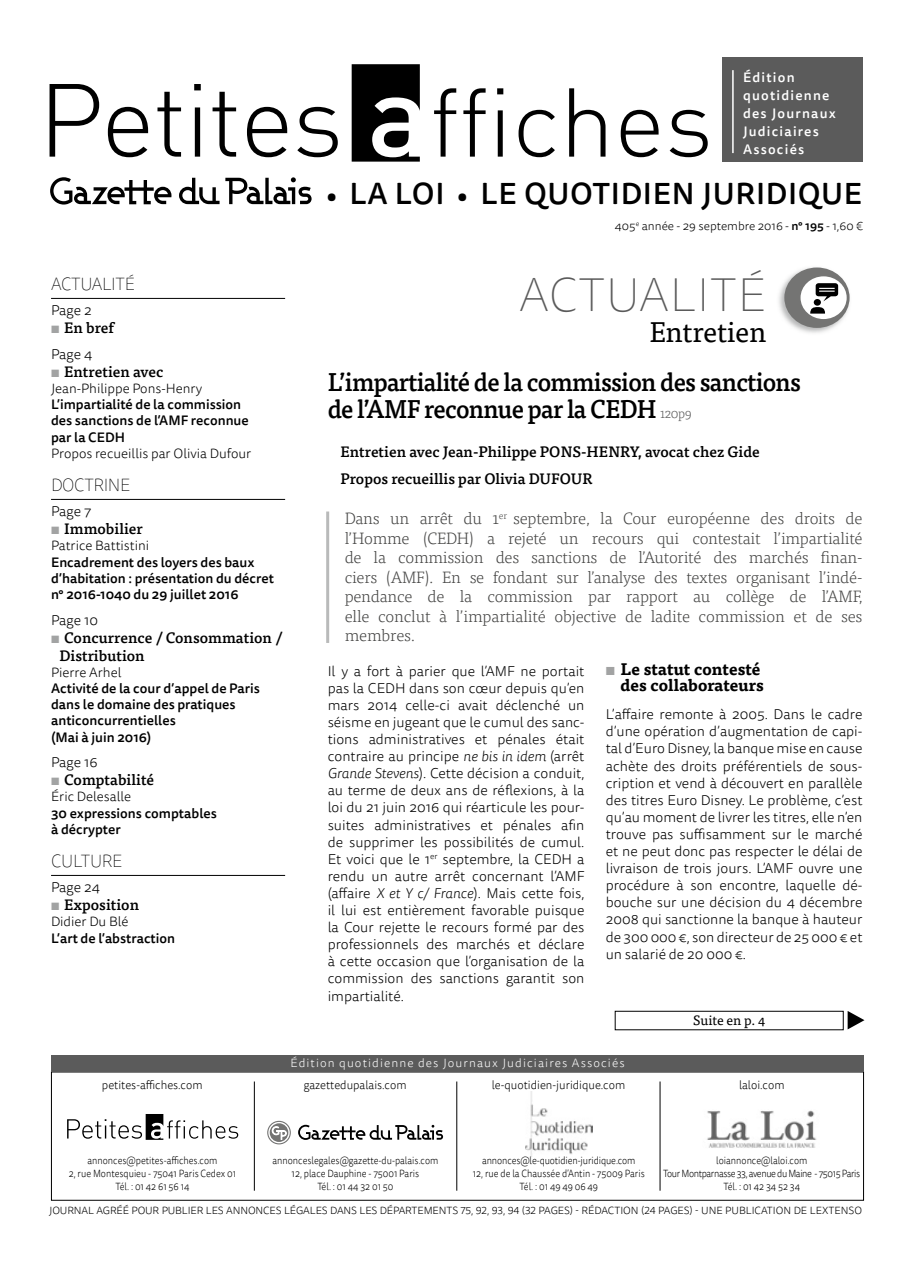
<style>
.page{position:relative;width:915px;height:1263px;background:#fff}
.page>*{position:absolute;margin:0;border:0;box-sizing:border-box;transform-origin:0 0}
.t1{font:100 48px "Tisa Sans OT";letter-spacing:.01em;color:#5b5b5b}
.t2{font:500 30px "Tisa Sans OT";letter-spacing:.02em;color:#000}
.t3{font:28.5px "Tisa OT";letter-spacing:-.01em;color:#000}
.t4{font:500 25.5px/27px "Tisa OT";letter-spacing:-.03em;color:#000;scale:.95 1}
.t5{font:100 18px "Tisa Sans OT";letter-spacing:-.02em;color:#000;scale:.95 1}
.t6{font:300 16.5px/19.5px "Tisa OT";letter-spacing:-.01em;color:#444443;text-align:justify}
.t7{font:700 16.5px/16.5px "Tisa OT";color:#000;text-align:right}
.t8{font:500 15px/18px "Tisa OT";color:#000}
.t9{font:300 14.25px/17.1px "Tisa Sans OT";color:#000;text-align:justify}
.t10{font:500 13.5px/16.2px "Tisa Sans OT";color:#000}
.t11{font:300 13.5px "Tisa Sans OT";color:#000}
.t12{font:500 13.5px/18px "Tisa Sans OT";letter-spacing:.09em;color:#fff}
.t13{font:13.5px "Tisa OT";color:#000}
.t14{font:300 12px "Tisa Sans OT";color:#000;scale:.95 1}
.t15{font:300 12px "Tisa Sans OT";letter-spacing:.09em;color:#fff}
.t16{font:300 12px "Tisa Sans OT";color:#000}
.t17{font:300 10.5px/12.6px "Tisa Sans OT";color:#000;text-align:center;scale:.88 1}
.t18{font:300 10.5px "Tisa Sans OT";color:#000}
.t19{font:300 10.5px/12.6px "Tisa Sans OT";letter-spacing:-.04em;color:#000;text-align:center;scale:.88 1}
.s1{font-weight:700;color:#a2a3a3}
.s2{font-size:27px}
.s3{font-weight:500}
.s4{font-weight:300;font-size:13.5px;color:#5b5b5b}
.s5{font-style:italic}
.s6{color:#a2a3a3}
</style>
<div class="page">
<div style="left:721px;top:58px;width:140px;height:104px;background:#5b5b5b"></div>
<hr style="left:732px;top:70px;width:1px;height:83px;background:#fff">
<svg style="left:50px;top:84px;width:49px;height:73px"></svg>
<svg style="left:108px;top:107px;width:40px;height:50px"></svg>
<svg style="left:157px;top:92px;width:24px;height:65px"></svg>
<svg style="left:194px;top:84px;width:7px;height:73px"></svg>
<svg style="left:212px;top:92px;width:24px;height:65px"></svg>
<svg style="left:247px;top:107px;width:40px;height:50px"></svg>
<svg style="left:297px;top:107px;width:40px;height:50px"></svg>
<svg style="left:351px;top:64px;width:68px;height:98px"></svg>
<svg style="left:434px;top:88px;width:22px;height:69px"></svg>
<svg style="left:463px;top:88px;width:22px;height:69px"></svg>
<svg style="left:497px;top:88px;width:6px;height:69px"></svg>
<svg style="left:518px;top:110px;width:36px;height:47px"></svg>
<svg style="left:569px;top:88px;width:36px;height:69px"></svg>
<svg style="left:620px;top:110px;width:38px;height:47px"></svg>
<svg style="left:669px;top:110px;width:38px;height:47px"></svg>
<svg style="left:50px;top:177px;width:121px;height:28px"></svg>
<svg style="left:179px;top:178px;width:40px;height:26px"></svg>
<svg style="left:225px;top:177px;width:86px;height:27px"></svg>
<img style="left:525px;top:1091px;width:67px;height:65px">
<svg style="left:67px;top:1114px;width:171px;height:26px"></svg>
<img style="left:707px;top:1110px;width:110px;height:38px">
<hr style="left:659px;top:1081px;width:1px;height:110px;background:#000">
<hr style="left:456px;top:1081px;width:1px;height:110px;background:#000">
<hr style="left:254px;top:1081px;width:1px;height:110px;background:#000">
<svg style="left:269px;top:1123px;width:19px;height:19px"></svg>
<svg style="left:298px;top:1125px;width:145px;height:15px"></svg>
<svg style="left:271px;top:1126px;width:16px;height:14px"></svg>
<div style="left:267px;top:1121px;width:24px;height:23px;border:1px solid #747473;border-radius:50%"></div>
<div style="left:51px;top:1055px;width:812px;height:16px;background:#5b5b5b"></div>
<div style="left:614px;top:1011px;width:229px;height:19px;border:1px solid #000"></div>
<svg style="left:847px;top:1011px;width:17px;height:18px"></svg>
<hr style="left:51px;top:298px;width:234px;height:1px;background:#000">
<hr style="left:51px;top:499px;width:234px;height:1px;background:#000">
<hr style="left:51px;top:875px;width:234px;height:1px;background:#000">
<img style="left:779px;top:268px;width:71px;height:65px">
<div style="left:784px;top:267px;width:65px;height:61px;background:#747473;border-radius:50%"></div>
<div style="left:800px;top:276px;width:46px;height:43px;background:#fff;border-radius:50%"></div>
<svg style="left:810px;top:307px;width:14px;height:7px"></svg>
<div style="left:813px;top:299px;width:7px;height:7px;background:#000;border-radius:50%"></div>
<svg style="left:815px;top:283px;width:22px;height:18px"></svg>
<hr style="left:326px;top:511px;width:3px;height:132px;background:#b9baba">
<p class="t5" style="left:51px;top:273px;width:63px">ACTUALITÉ</p>
<p class="t9" style="left:51px;top:303px;width:42px">Page 2</p>
<p class="t8" style="left:51px;top:319px;width:64px"><span class="s1">▪</span> En bref</p>
<p class="t9" style="left:51px;top:346px;width:43px">Page 4</p>
<p class="t8" style="left:51px;top:363px;width:114px"><span class="s1">▪</span> Entretien avec</p>
<p class="t11" style="left:51px;top:380px;width:152px">Jean-Philippe Pons-Henry</p>
<p class="t10" style="left:51px;top:397px;width:199px">L’impartialité de la commission des sanctions de l’AMF reconnue par la CEDH</p>
<p class="t11" style="left:51px;top:445px;width:202px">Propos recueillis par Olivia Dufour</p>
<p class="t5" style="left:51px;top:474px;width:85px">DOCTRI NE</p>
<p class="t9" style="left:51px;top:503px;width:42px">Page 7</p>
<p class="t8" style="left:51px;top:520px;width:93px"><span class="s1">▪</span> Immobilier</p>
<p class="t11" style="left:51px;top:538px;width:100px">Patrice Battistini</p>
<p class="t10" style="left:51px;top:554px;width:224px">Encadrement des loyers des baux d’habitation : présentation du décret n° 2016-1040 du 29 juillet 2016</p>
<p class="t9" style="left:51px;top:612px;width:48px">Page 10</p>
<p class="t8" style="left:60px;top:629px;width:224px;text-indent:-9px"><span class="s1">▪</span> Concurrence / Consommation /<br>Distribution</p>
<p class="t11" style="left:51px;top:664px;width:72px">Pierre Arhel</p>
<p class="t10" style="left:51px;top:681px;width:210px">Activité de la cour d’appel de Paris dans le domaine des pratiques anticoncurrentielles<br>(Mai à juin 2016)</p>
<p class="t9" style="left:51px;top:755px;width:48px">Page 16</p>
<p class="t8" style="left:51px;top:771px;width:104px"><span class="s1">▪</span> Comptabilité</p>
<p class="t11" style="left:51px;top:789px;width:82px">Éric Delesalle</p>
<p class="t10" style="left:51px;top:805px;width:167px">30 expressions comptables à décrypter</p>
<p class="t5" style="left:51px;top:850px;width:12px">CULTU</p>
<p class="t5" style="left:102px;top:850px;width:23px">RE</p>
<p class="t9" style="left:51px;top:879px;width:50px">Page 24</p>
<p class="t8" style="left:51px;top:896px;width:89px"><span class="s1">▪</span> Exposition</p>
<p class="t11" style="left:51px;top:914px;width:79px">Didier Du Blé</p>
<p class="t10" style="left:51px;top:930px;width:126px">L’art de l’abstraction</p>
<p class="t12" style="left:742px;top:69px;width:94px">Édition quotidienne des Journaux<br>Judiciaires<br>Associés</p>
<h2 class="t2" style="left:326px;top:175px;width:537px"><span class="s2">•</span> LA LOI <span class="s2">•</span> LE QUOTIDIEN JURIDIQUE</h2>
<p class="t16" style="left:614px;top:219px;width:249px">405<sup>e</sup> année - 29 septembre 2016 - <span class="s3">n° 195</span> - 1,60 €</p>
<h1 class="t1" style="left:519px;top:267px;width:248px">ACTUALITÉ</h1>
<h3 class="t3" style="left:649px;top:315px;width:118px">Entretien</h3>
<h3 class="t4" style="left:327px;top:369px;width:499px">L’impartialité de la commission des sanctions de l’AMF reconnue par la CEDH <span class="s4">120p9</span></h3>
<p class="t8" style="left:340px;top:439px;width:421px;line-height:26.5px">Entretien avec Jean-Philippe PONS-HENRY, avocat chez Gide<br>Propos recueillis par Olivia DUFOUR</p>
<p class="t6" style="left:344px;top:509px;width:519px">Dans un arrêt du 1<sup>er</sup> septembre, la Cour européenne des droits de l’Homme (CEDH) a rejeté un recours qui contestait l’impartialité de la commission des sanctions de l’Autorité des marchés finan&shy;ciers (AMF). En se fondant sur l’analyse des textes organisant l’indé&shy;pendance de la commission par rapport au collège de l’AMF, elle conclut à l’impartialité objective de ladite commission et de ses membres.</p>
<p class="t9" style="left:327px;top:663px;width:258px">Il y a fort à parier que l’AMF ne portait pas la CEDH dans son cœur depuis qu’en mars 2014 celle-ci avait déclenché un séisme en jugeant que le cumul des sanc&shy;tions administratives et pénales était contraire au principe <span class="s5">ne bis in idem</span> (arrêt <span class="s5">Grande Stevens</span>). Cette décision a conduit, au terme de deux ans de réflexions, à la loi du 21 juin 2016 qui réarticule les pour&shy;suites administratives et pénales afin de supprimer les possibilités de cumul.<br>Et voici que le 1<sup>er</sup> septembre, la CEDH a rendu un autre arrêt concernant l’AMF (affaire <span class="s5">X et Y c/ France</span>). Mais cette fois, il lui est entièrement favorable puisque la Cour rejette le recours formé par des professionnels des marchés et déclare à cette occasion que l’organisation de la commission des sanctions garantit son impartialité.</p>
<p class="t7" style="left:605px;top:661px;width:159px"><span class="s6">▪</span> Le statut contesté des collaborateurs</p>
<p class="t9" style="left:605px;top:707px;width:258px">L’affaire remonte à 2005. Dans le cadre d’une opération d’augmentation de capi&shy;tal d’Euro Disney, la banque mise en cause achète des droits préférentiels de sous&shy;cription et vend à découvert en parallèle des titres Euro Disney. Le problème, c’est qu’au moment de livrer les titres, elle n’en trouve pas suffisamment sur le marché et ne peut donc pas respecter le délai de livraison de trois jours. L’AMF ouvre une procédure à son encontre, laquelle dé&shy;bouche sur une décision du 4 décembre 2008 qui sanctionne la banque à hauteur de 300 000 €, son directeur de 25 000 € et un salarié de 20 000 €.</p>
<p class="t13" style="left:693px;top:1013px;width:73px">Suite en p. 4</p>
<p class="t14" style="left:102px;top:1077px;width:107px">petites-affiches.com</p>
<p class="t15" style="left:290px;top:1055px;width:335px">Édition quotidienne des Journaux Judiciaires Associés</p>
<p class="t14" style="left:303px;top:1077px;width:110px">gazettedupalais.com</p>
<p class="t14" style="left:491px;top:1077px;width:142px">le-quotidien-juridique.com</p>
<p class="t14" style="left:738px;top:1077px;width:49px">laloi.com</p>
<p class="t17" style="left:69px;top:1155px;width:192px">annonces@petites-affiches.com<br>2, rue Montesquieu - 75041 Paris Cedex 01<br>Tél. : 01 42 61 56 14</p>
<p class="t17" style="left:272px;top:1155px;width:190px">annonceslegales@gazette-du-palais.com<br>12, place Dauphine - 75001 Paris<br>Tél. : 01 44 32 01 50</p>
<p class="t17" style="left:472px;top:1155px;width:197px">annonces@le-quotidien-juridique.com<br>12, rue de la Chaussée d’Antin - 75009 Paris<br>Tél. : 01 49 49 06 49</p>
<p class="t19" style="left:663px;top:1155px;width:225px">loiannonce@laloi.com<br>Tour Montparnasse 33, avenue du Maine - 75015 Paris<br>Tél. : 01 42 34 52 34</p>
<p class="t18" style="left:49px;top:1204px;width:814px">JOURNAL AGRÉÉ POUR PUBLIER LES ANNONCES LÉGALES DANS LES DÉPARTEMENTS 75, 92, 93, 94 (32 PAGES) - RÉDACTION (24 PAGES) - UNE PUBLICATION DE LEXTENSO</p>
</div>
